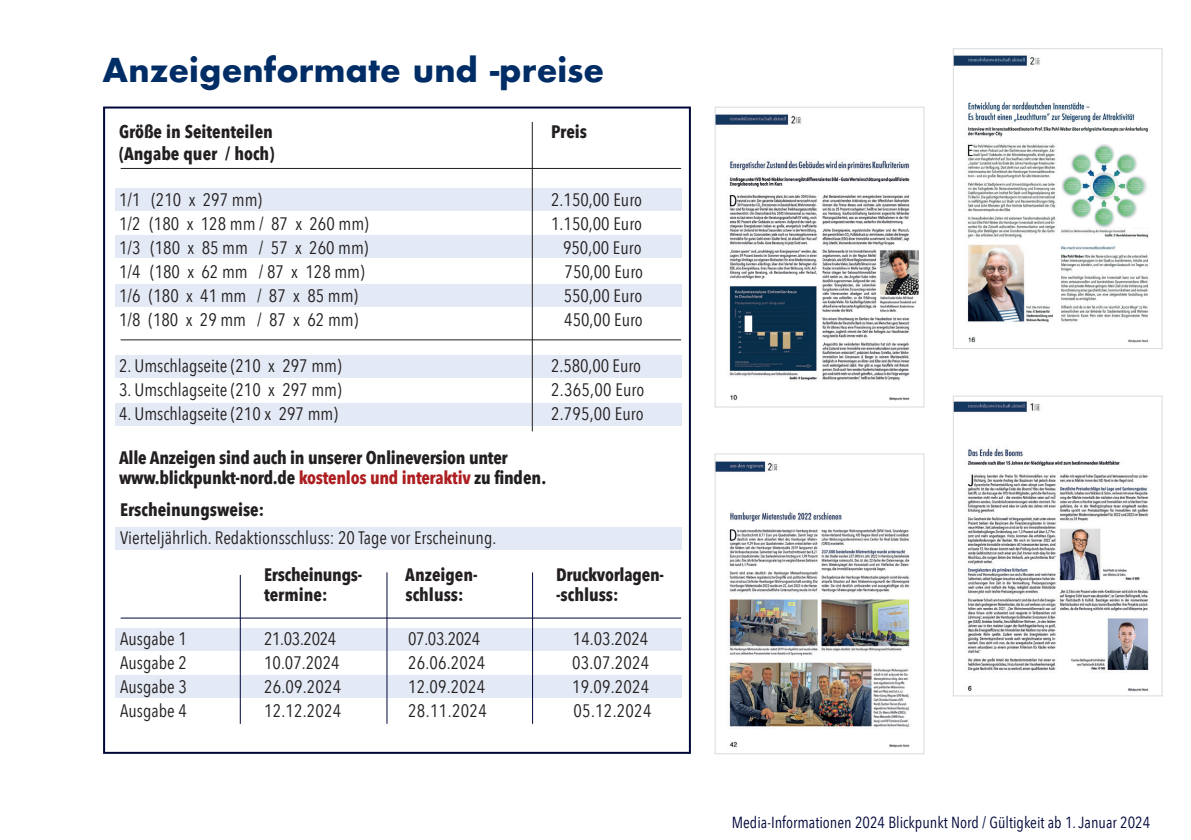
<style>
.page{position:relative;width:1191px;height:840px;background:#fff}
.page>*{position:absolute;margin:0;border:0;box-sizing:border-box;transform-origin:0 0}
.t1{font:700 32px "Futura";color:#002d66}
.t2{font:18px "Avenir Next Condensed";color:#231f20}
.t3{font:700 18px/20px "Avenir Next Condensed";letter-spacing:-.015em;color:#231f20}
.t4{font:16px "Avenir Next Condensed";color:#00073b}
.s1{color:#ae1f22}
</style>
<div class="page">
<div style="left:103px;top:106px;width:588px;height:647px;background:#fff;border:2px solid #00073b"></div>
<hr style="left:121px;top:339px;width:560px;height:1px;background:#231f20">
<div style="left:115px;top:188px;width:566px;height:22px;background:#e4eaf5"></div>
<div style="left:115px;top:235px;width:566px;height:23px;background:#e4eaf5"></div>
<div style="left:115px;top:284px;width:566px;height:23px;background:#e4eaf5"></div>
<div style="left:115px;top:354px;width:566px;height:23px;background:#e4eaf5"></div>
<div style="left:115px;top:402px;width:566px;height:23px;background:#e4eaf5"></div>
<div style="left:115px;top:526px;width:566px;height:23px;background:#e4eaf5"></div>
<div style="left:115px;top:627px;width:566px;height:23px;background:#e4eaf5"></div>
<div style="left:115px;top:675px;width:566px;height:22px;background:#e4eaf5"></div>
<hr style="left:532px;top:122px;width:1px;height:309px;background:#231f20">
<hr style="left:121px;top:617px;width:560px;height:1px;background:#00073b">
<hr style="left:240px;top:574px;width:1px;height:149px;background:#00073b">
<hr style="left:386px;top:572px;width:1px;height:151px;background:#00073b">
<hr style="left:532px;top:572px;width:1px;height:151px;background:#00073b">
<hr style="left:121px;top:168px;width:560px;height:1px;background:#231f20">
<img style="left:716px;top:461px;width:194px;height:287px">
<div style="left:714px;top:453px;width:210px;height:300px;border:1px solid #d9dadc"></div>
<img style="left:716px;top:114px;width:203px;height:287px">
<div style="left:714px;top:107px;width:210px;height:300px;border:1px solid #d9dadc"></div>
<img style="left:954px;top:401px;width:195px;height:291px">
<div style="left:952px;top:395px;width:210px;height:301px;border:1px solid #d9dadc"></div>
<img style="left:954px;top:55px;width:195px;height:288px">
<div style="left:952px;top:48px;width:210px;height:301px;border:1px solid #d9dadc"></div>
<h1 class="t1" style="left:102px;top:47px;width:503px">Anzeigenformate und -preise</h1>
<p class="t3" style="left:119px;top:121px;width:155px">Größe in Seitenteilen</p>
<p class="t3" style="left:551px;top:121px;width:37px">Preis</p>
<p class="t3" style="left:119px;top:143px;width:157px">(Angabe quer / hoch)</p>
<p class="t2" style="left:119px;top:184px;width:144px">1/1 (210 x 297 mm)</p>
<p class="t2" style="left:551px;top:184px;width:92px">2.150,00 Euro</p>
<p class="t2" style="left:119px;top:208px;width:251px">1/2 (180 x 128 mm / 87 x 260 mm)</p>
<p class="t2" style="left:551px;top:208px;width:92px">1.150,00 Euro</p>
<p class="t2" style="left:119px;top:232px;width:251px">1/3 (180 x 85 mm / 57 x 260 mm)</p>
<p class="t2" style="left:563px;top:232px;width:80px">950,00 Euro</p>
<p class="t2" style="left:119px;top:256px;width:247px">1/4 (180 x 62 mm / 87 x 128 mm)</p>
<p class="t2" style="left:564px;top:256px;width:80px">750,00 Euro</p>
<p class="t2" style="left:119px;top:280px;width:240px">1/6 (180 x 41 mm / 87 x 85 mm)</p>
<p class="t2" style="left:563px;top:280px;width:80px">550,00 Euro</p>
<p class="t2" style="left:119px;top:304px;width:241px">1/8 (180 x 29 mm / 87 x 62 mm)</p>
<p class="t2" style="left:564px;top:304px;width:80px">450,00 Euro</p>
<p class="t2" style="left:119px;top:350px;width:224px">2. Umschlagseite (210 x 297 mm)</p>
<p class="t2" style="left:551px;top:350px;width:91px">2.580,00 Euro</p>
<p class="t2" style="left:119px;top:374px;width:224px">3. Umschlagseite (210 x 297 mm)</p>
<p class="t2" style="left:551px;top:374px;width:95px">2.365,00 Euro</p>
<p class="t2" style="left:119px;top:398px;width:220px">4. Umschlagseite (210 x 297 mm)</p>
<p class="t2" style="left:551px;top:398px;width:94px">2.795,00 Euro</p>
<p class="t3" style="left:119px;top:447px;width:429px">Alle Anzeigen sind auch in unserer Onlineversion unter www.blickpunkt-nord.de <span class="s1">kostenlos und interaktiv</span> zu finden.</p>
<p class="t3" style="left:120px;top:499px;width:146px">Erscheinungsweise:</p>
<p class="t2" style="left:120px;top:522px;width:378px">Vierteljährlich. Redaktionsschluss: 20 Tage vor Erscheinung.</p>
<p class="t3" style="left:264px;top:564px;width:100px">Erscheinungs-</p>
<p class="t3" style="left:405px;top:564px;width:74px">Anzeigen-</p>
<p class="t3" style="left:556px;top:564px;width:109px">Druckvorlagen-</p>
<p class="t3" style="left:264px;top:584px;width:65px">termine:</p>
<p class="t3" style="left:405px;top:584px;width:59px">schluss:</p>
<p class="t3" style="left:556px;top:584px;width:64px">-schluss:</p>
<p class="t2" style="left:120px;top:623px;width:68px">Ausgabe 1</p>
<p class="t2" style="left:264px;top:623px;width:74px">21.03.2024</p>
<p class="t2" style="left:408px;top:623px;width:74px">07.03.2024</p>
<p class="t2" style="left:573px;top:623px;width:77px">14.03.2024</p>
<p class="t2" style="left:120px;top:647px;width:68px">Ausgabe 2</p>
<p class="t2" style="left:264px;top:647px;width:77px">10.07.2024</p>
<p class="t2" style="left:408px;top:647px;width:79px">26.06.2024</p>
<p class="t2" style="left:572px;top:647px;width:79px">03.07.2024</p>
<p class="t2" style="left:120px;top:671px;width:68px">Ausgabe 3</p>
<p class="t2" style="left:264px;top:671px;width:79px">26.09.2024</p>
<p class="t2" style="left:408px;top:671px;width:79px">12.09.2024</p>
<p class="t2" style="left:572px;top:671px;width:79px">19.09.2024</p>
<p class="t2" style="left:120px;top:695px;width:68px">Ausgabe 4</p>
<p class="t2" style="left:264px;top:695px;width:79px">12.12.2024</p>
<p class="t2" style="left:408px;top:695px;width:80px">28.11.2024</p>
<p class="t2" style="left:573px;top:695px;width:79px">05.12.2024</p>
<p class="t4" style="left:732px;top:808px;width:420px">Media-Informationen 2024 Blickpunkt Nord / Gültigkeit ab 1. Januar 2024</p>
</div>
